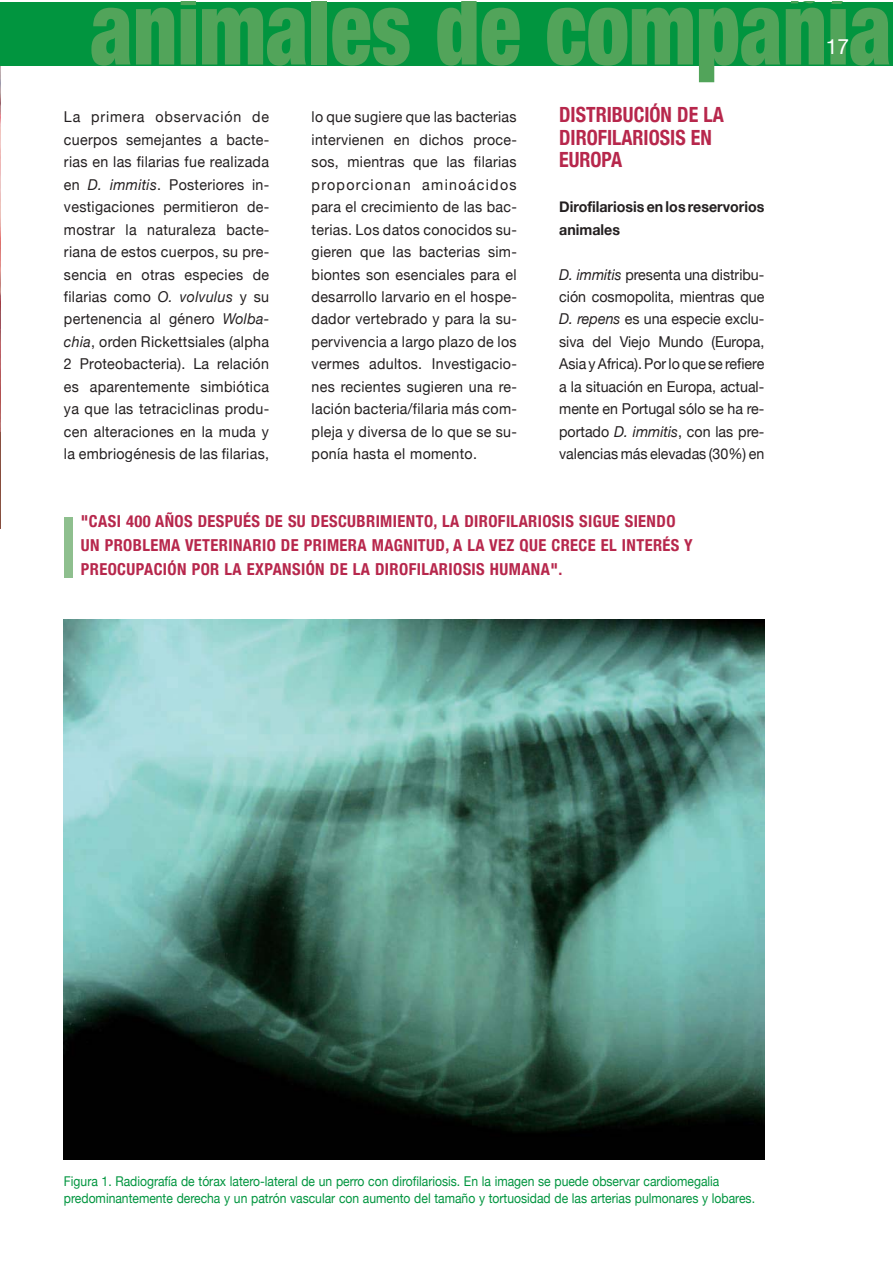
<style>
.page{position:relative;width:893px;height:1263px;background:#fff}
.page>*{position:absolute;margin:0;border:0;box-sizing:border-box;transform-origin:0 0}
.t1{font:900 condensed 102.45px "Helvetica Neue";color:#52a45a;scale:.83 1}
.t2{font:700 condensed 21px/22.5px "Helvetica Neue";color:#b7274c;scale:.95 1}
.t3{font:21px "Helvetica Neue";color:#fff}
.t4{font:700 condensed 16.5px/24px "Helvetica Neue";letter-spacing:.025em;color:#b7274c}
.t5{font:15px/22.5px "Helvetica Neue";letter-spacing:.02em;color:#231f20;text-align:justify;scale:.95 1}
.t6{font:700 15px/22.5px "Helvetica Neue";color:#231f20;scale:.95 1}
.t7{font:13.5px/16.5px "Helvetica Neue";color:#01953f;scale:.9 1}
.s1{font-style:italic}
</style>
<div class="page">
<img style="left:0;top:66px;width:1px;height:367px">
<img style="left:0;top:433px;width:1px;height:96px">
<div style="left:0;top:2px;width:893px;height:64px;background:#01953f"></div>
<div style="left:64px;top:517px;width:8px;height:60px;background:#8ebf8e"></div>
<img style="left:64px;top:620px;width:700px;height:540px">
<h1 class="t1" style="left:90px;top:-35px;width:967px">animales de compañía</h1>
<h2 class="t3" style="left:826px;top:34px;width:25px">17</h2>
<p class="t5" style="left:64px;top:106px;width:218px">La primera observación de cuerpos semejantes a bacte&shy;rias en las filarias fue realizada en <span class="s1">D. immitis</span>. Posteriores in&shy;vestigaciones permitieron de&shy;mostrar la naturaleza bacte&shy;riana de estos cuerpos, su pre&shy;sencia en otras especies de filarias como <span class="s1">O. volvulus</span> y su pertenencia al género <span class="s1">Wolba&shy;chia</span>, orden Rickettsiales (alpha 2 Proteobacteria). La relación es aparentemente simbiótica ya que las tetraciclinas produ&shy;cen alteraciones en la muda y la embriogénesis de las filarias,</p>
<p class="t5" style="left:312px;top:106px;width:218px">lo que sugiere que las bacterias intervienen en dichos proce&shy;sos, mientras que las filarias proporcionan aminoácidos para el crecimiento de las bac&shy;terias. Los datos conocidos su&shy;gieren que las bacterias sim&shy;biontes son esenciales para el desarrollo larvario en el hospe&shy;dador vertebrado y para la su&shy;pervivencia a largo plazo de los vermes adultos. Investigacio&shy;nes recientes sugieren una re&shy;lación bacteria/filaria más com&shy;pleja y diversa de lo que se su&shy;ponía hasta el momento.</p>
<h2 class="t2" style="left:559px;top:103px;width:175px">DISTRIBUCIÓN DE LA<br>DIROFILARIOSIS EN<br>EUROPA</h2>
<p class="t6" style="left:559px;top:195px;width:217px">Dirofilariosis en los reservorios animales</p>
<p class="t5" style="left:559px;top:263px;width:217px"><span class="s1">D. immitis</span> presenta una distribu&shy;ción cosmopolita, mientras que <span class="s1">D. repens</span> es una especie exclu&shy;siva del Viejo Mundo (Europa, Asia y Africa). Por lo que se refiere a la situación en Europa, actual&shy;mente en Portugal sólo se ha re&shy;portado <span class="s1">D. immitis</span>, con las pre&shy;valencias más elevadas (30%) en</p>
<p class="t4" style="left:81px;top:509px;width:613px">"CASI 400 AÑOS DESPUÉS DE SU DESCUBRIMIENTO, LA DIROFILARIOSIS SIGUE SIENDO<br>UN PROBLEMA VETERINARIO DE PRIMERA MAGNITUD, A LA VEZ QUE CRECE EL INTERÉS Y<br>PREOCUPACIÓN POR LA EXPANSIÓN DE LA DIROFILARIOSIS HUMANA".</p>
<p class="t7" style="left:64px;top:1173px;width:769px">Figura 1. Radiografía de tórax latero-lateral de un perro con dirofilariosis. En la imagen se puede observar cardiomegalia predominantemente derecha y un patrón vascular con aumento del tamaño y tortuosidad de las arterias pulmonares y lobares.</p>
</div>
